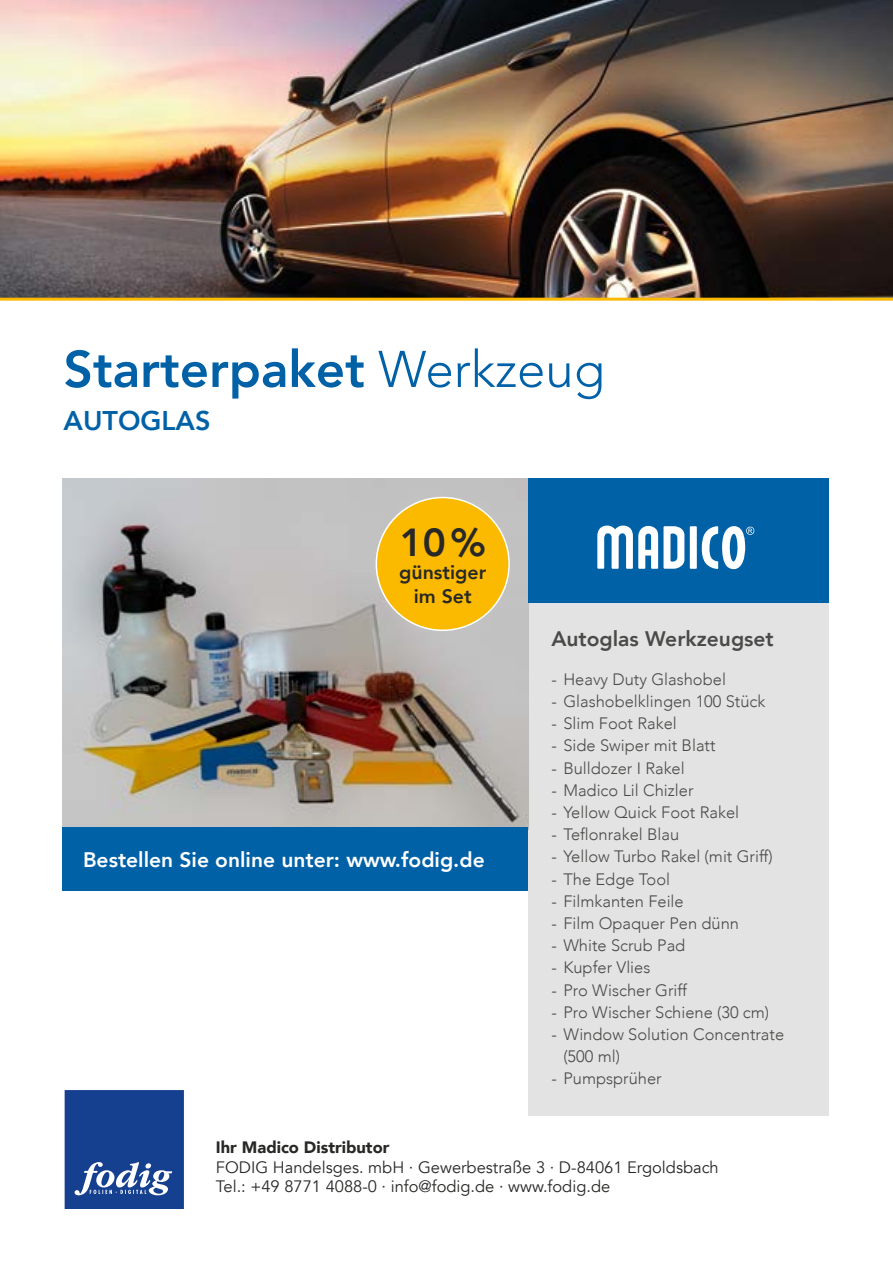
<style>
.page{position:relative;width:893px;height:1263px;background:#fff}
.page>*{position:absolute;margin:0;border:0;box-sizing:border-box;transform-origin:0 0}
.t1{font:800 51px "Avenir";color:#0061a7}
.t2{font:800 39px "Avenir";color:#282827}
.t3{font:800 27px "Avenir";color:#0061a7}
.t4{font:800 21px "Avenir";color:#fff}
.t5{font:800 21px "Avenir";color:#4a4a49}
.t6{font:800 19.5px/23.4px "Avenir";color:#282827;text-align:center}
.t7{font:300 16.5px/22.2px "Avenir";color:#4a4a49}
.t8{font:16.5px/19.5px "Avenir";color:#282827}
.t9{font:900 16.5px "Avenir";color:#282827}
.s1{font-weight:300}
</style>
<div class="page">
<img style="left:0;top:0;width:893px;height:298px">
<svg style="left:65px;top:1090px;width:119px;height:119px;background:#274e97"></svg>
<div style="left:528px;top:603px;width:301px;height:512px;background:#e3e3e3"></div>
<img style="left:63px;top:478px;width:465px;height:350px">
<div style="left:376px;top:497px;width:133px;height:133px;background:#fbba00;border-radius:50%"></div>
<div style="left:528px;top:478px;width:301px;height:125px;background:#0061a7"></div>
<svg style="left:597px;top:525px;width:87px;height:44px"></svg>
<div style="left:690px;top:526px;width:7px;height:43px;background:#fff"></div>
<svg style="left:701px;top:526px;width:53px;height:43px"></svg>
<hr style="left:0;top:298px;width:893px;height:3px;background:#fbba00">
<div style="left:63px;top:828px;width:465px;height:63px;background:#0061a7"></div>
<h1 class="t1" style="left:64px;top:329px;width:543px">Starterpaket <span class="s1">Werkzeug</span></h1>
<h3 class="t3" style="left:64px;top:400px;width:148px">AUTOGLAS</h3>
<h2 class="t2" style="left:400px;top:512px;width:88px">10%</h2>
<p class="t6" style="left:399px;top:561px;width:89px">günstiger im Set</p>
<p class="t4" style="left:83px;top:843px;width:403px">Bestellen Sie online unter: www.fodig.de</p>
<p class="t5" style="left:551px;top:622px;width:224px">Autoglas Werkzeugset</p>
<p class="t7" style="left:551px;top:668px;width:176px">- Heavy Duty Glashobel</p>
<p class="t7" style="left:551px;top:690px;width:216px">- Glashobelklingen 100 Stück</p>
<p class="t7" style="left:551px;top:712px;width:127px">- Slim Foot Rakel</p>
<p class="t7" style="left:551px;top:735px;width:166px">- Side Swiper mit Blatt</p>
<p class="t7" style="left:551px;top:757px;width:135px">- Bulldozer I Rakel</p>
<p class="t7" style="left:551px;top:779px;width:144px">- Madico Lil Chizler</p>
<p class="t7" style="left:551px;top:801px;width:189px">- Yellow Quick Foot Rakel</p>
<p class="t7" style="left:551px;top:823px;width:129px">- Teflonrakel Blau</p>
<p class="t7" style="left:551px;top:846px;width:223px">- Yellow Turbo Rakel (mit Griff)</p>
<p class="t7" style="left:551px;top:868px;width:120px">- The Edge Tool</p>
<p class="t7" style="left:551px;top:890px;width:134px">- Filmkanten Feile</p>
<p class="t7" style="left:551px;top:912px;width:189px">- Film Opaquer Pen dünn</p>
<p class="t7" style="left:551px;top:934px;width:135px">- White Scrub Pad</p>
<p class="t7" style="left:551px;top:956px;width:101px">- Kupfer Vlies</p>
<p class="t7" style="left:551px;top:979px;width:137px">- Pro Wischer Griff</p>
<p class="t7" style="left:551px;top:1001px;width:219px">- Pro Wischer Schiene (30 cm)</p>
<p class="t7" style="left:563px;top:1023px;width:222px;text-indent:-12px">- Window Solution Concentrate (500 ml)</p>
<p class="t7" style="left:551px;top:1067px;width:112px">- Pumpsprüher</p>
<p class="t9" style="left:216px;top:1133px;width:175px">Ihr Madico Distributor</p>
<p class="t8" style="left:216px;top:1158px;width:504px">FODIG Handelsges. mbH · Gewerbestraße 3 · D-84061 Ergoldsbach<br>Tel.: +49 8771 4088-0 · info@fodig.de · www.fodig.de</p>
</div>
